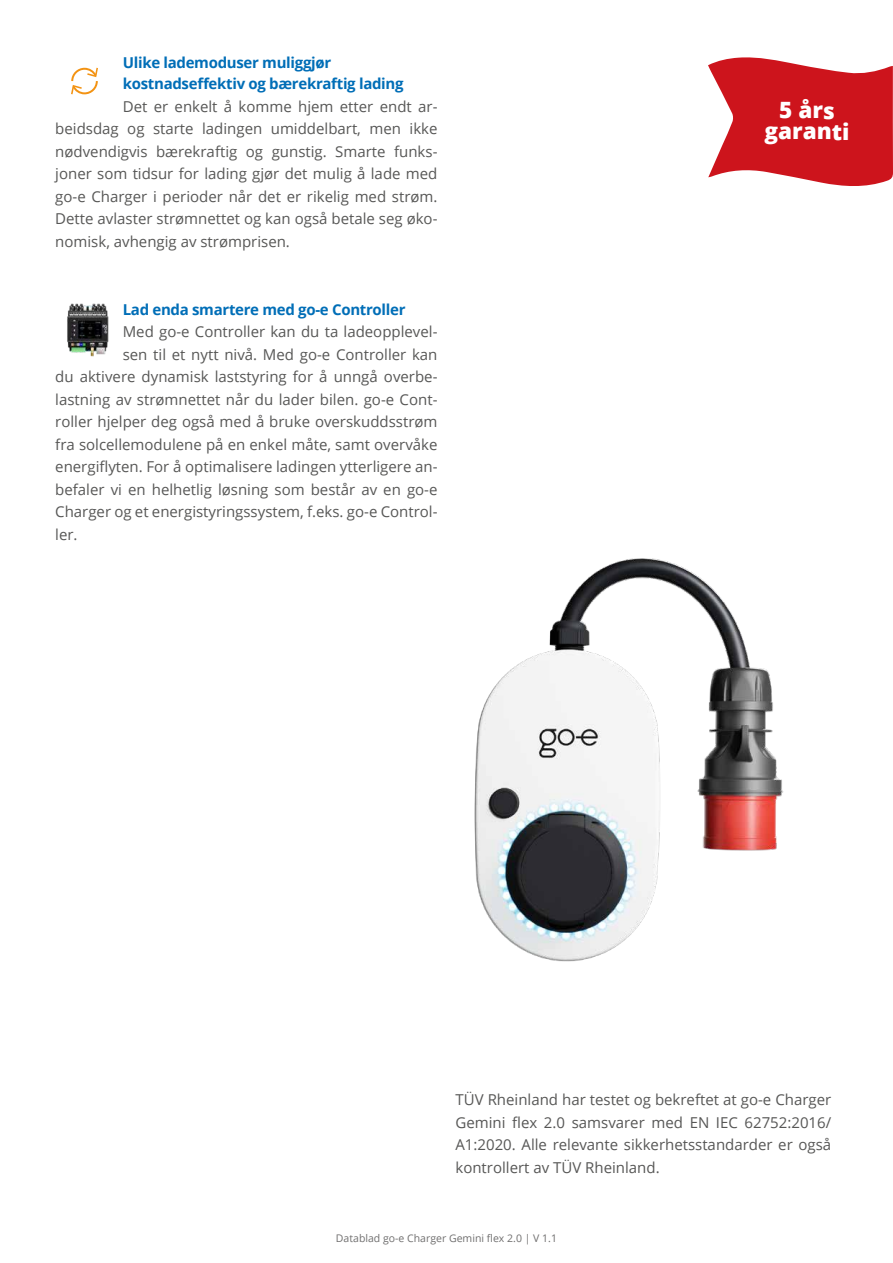
<style>
.page{position:relative;width:893px;height:1263px;background:#fff}
.page>*{position:absolute;margin:0;border:0;box-sizing:border-box;transform-origin:0 0}
.t1{font:800 22.5px/21px "Open Sans";letter-spacing:-.005em;color:#fff;text-align:center}
.t2{font:15px/22.5px "Open Sans";color:#575756;text-align:justify}
.t3{font:700 15px/21px "Open Sans";letter-spacing:-.02em;color:#006eb7}
.t4{font:10.5px "Open Sans";color:#706f6f}
</style>
<div class="page">
<img style="left:67px;top:303px;width:42px;height:54px">
<svg style="left:71px;top:67px;width:27px;height:27px"></svg>
<svg style="left:708px;top:57px;width:185px;height:129px"></svg>
<img style="left:474px;top:558px;width:310px;height:404px">
<p class="t3" style="left:123px;top:52px;width:282px">Ulike lademoduser muliggjør kostnadseffektiv og bærekraftig lading</p>
<p class="t2" style="left:55px;top:94px;width:384px;text-indent:67px">Det er enkelt å komme hjem etter endt ar&shy;beidsdag og starte ladingen umiddelbart, men ikke nødvendigvis bærekraftig og gunstig. Smarte funks&shy;joner som tidsur for lading gjør det mulig å lade med go-e Charger i perioder når det er rikelig med strøm.<br>Dette avlaster strømnettet og kan også betale seg øko&shy;nomisk, avhengig av strømprisen.</p>
<p class="t3" style="left:123px;top:298px;width:284px">Lad enda smartere med go-e Controller</p>
<p class="t2" style="left:123px;top:320px;width:316px">Med go-e Controller kan du ta ladeopplevel-</p>
<p class="t2" style="left:123px;top:343px;width:316px">sen til et nytt nivå. Med go-e Controller kan</p>
<p class="t2" style="left:55px;top:365px;width:384px">du aktivere dynamisk laststyring for å unngå overbe-</p>
<p class="t2" style="left:55px;top:388px;width:384px">lastning av strømnettet når du lader bilen. go-e Cont-</p>
<p class="t2" style="left:55px;top:410px;width:384px">roller hjelper deg også med å bruke overskuddsstrøm</p>
<p class="t2" style="left:55px;top:433px;width:384px">fra solcellemodulene på en enkel måte, samt overvåke</p>
<p class="t2" style="left:55px;top:455px;width:384px">energiflyten. For å optimalisere ladingen ytterligere an-</p>
<p class="t2" style="left:55px;top:478px;width:384px">befaler vi en helhetlig løsning som består av en go-e</p>
<p class="t2" style="left:55px;top:500px;width:384px">Charger og et energistyringssystem, f.eks. go-e Control-</p>
<p class="t2" style="left:55px;top:523px;width:24px">ler.</p>
<h1 class="t1" style="left:764px;top:99px;width:87px">5 års garanti</h1>
<p class="t2" style="left:455px;top:1088px;width:377px">TÜV Rheinland har testet og bekreftet at go-e Charger Gemini flex 2.0 samsvarer med EN IEC 62752:2016/ A1:2020. Alle relevante sikkerhetsstandarder er også kontrollert av TÜV Rheinland.</p>
<p class="t4" style="left:336px;top:1231px;width:223px">Datablad go-e Charger Gemini flex 2.0 | V 1.1</p>
</div>
